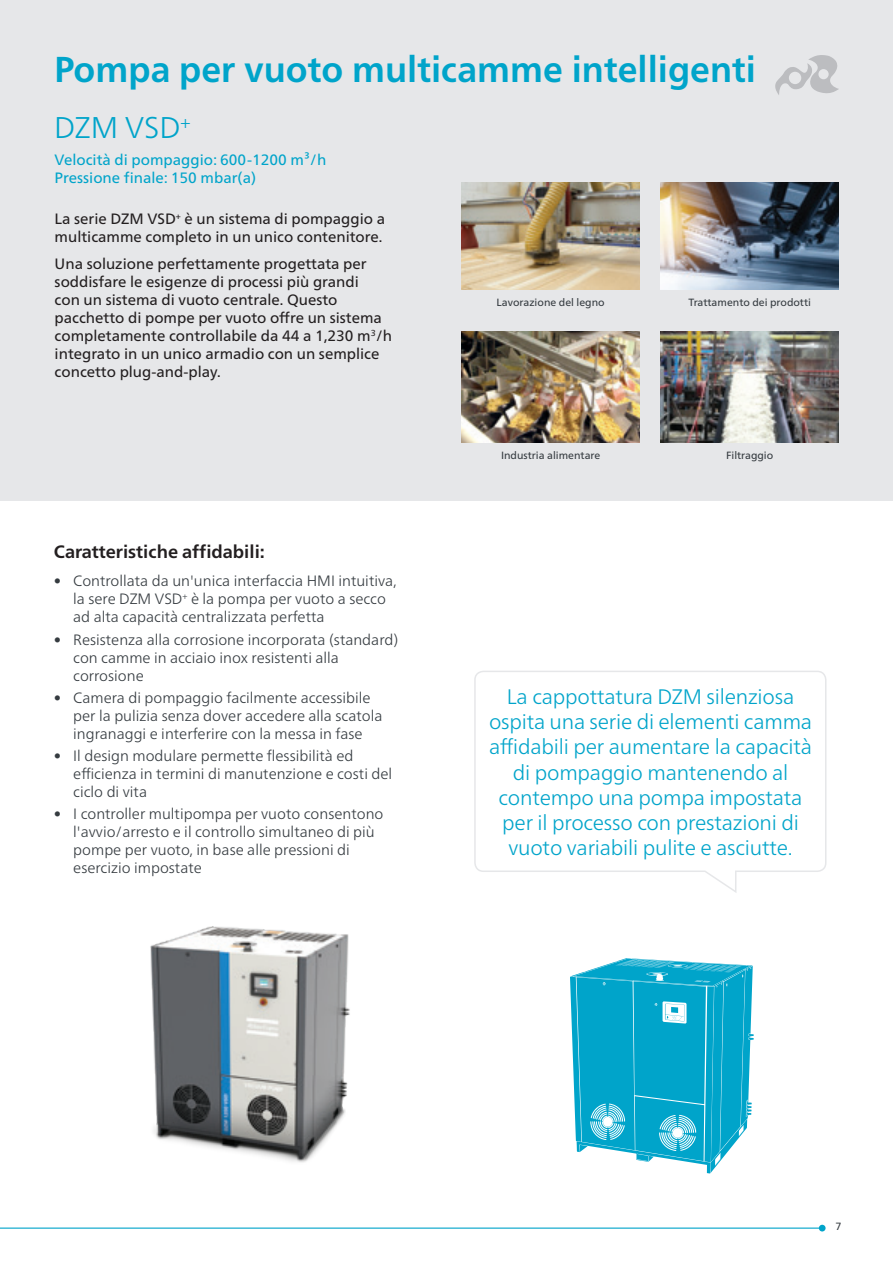
<style>
.page{position:relative;width:893px;height:1263px;background:#fff}
.page>*{position:absolute;margin:0;border:0;box-sizing:border-box;transform-origin:0 0}
.t1{font:700 36px "Neue Frutiger World";color:#00a4ca}
.t2{font:300 30px "Neue Frutiger World";color:#00a4ca}
.t3{font:300 21px/25.2px "Neue Frutiger World";letter-spacing:-.01em;color:#00a4ca;text-align:center}
.t4{font:700 18px "Neue Frutiger World";color:#231f20}
.t5{font:300 15px/18px "Neue Frutiger World";color:#353b40}
.t6{font:15px/18px "Neue Frutiger World";color:#231f20}
.t7{font:15px/18px "Neue Frutiger World";color:#00a4ca}
.t8{font:10.5px "Neue Frutiger World";color:#353b40}
</style>
<div class="page">
<div style="left:0;top:0;width:893px;height:500px;background:#e6e7e9"></div>
<img style="left:461px;top:183px;width:179px;height:106px">
<img style="left:660px;top:183px;width:179px;height:106px">
<img style="left:461px;top:332px;width:179px;height:110px">
<img style="left:660px;top:332px;width:179px;height:110px">
<img style="left:150px;top:926px;width:200px;height:237px">
<svg style="left:775px;top:55px;width:64px;height:40px"></svg>
<svg style="left:570px;top:958px;width:184px;height:215px"></svg>
<svg style="left:474px;top:671px;width:353px;height:222px"></svg>
<hr style="left:0;top:1227px;width:822px;height:2px;background:#00a4ca">
<div style="left:819px;top:1225px;width:7px;height:6px;background:#00a4ca;border-radius:50%"></div>
<h1 class="t1" style="left:54px;top:38px;width:704px">Pompa per vuoto multicamme intelligenti</h1>
<h2 class="t2" style="left:54px;top:104px;width:138px">DZM VSD<sup>+</sup></h2>
<p class="t7" style="left:55px;top:151px;width:273px">Velocità di pompaggio: 600-1200 m³/h<br>Pressione finale: 150 mbar(a)</p>
<p class="t6" style="left:55px;top:210px;width:332px">La serie DZM VSD<sup>+</sup> è un sistema di pompaggio a multicamme completo in un unico contenitore.</p>
<p class="t6" style="left:55px;top:255px;width:339px">Una soluzione perfettamente progettata per soddisfare le esigenze di processi più grandi<br>con un sistema di vuoto centrale. Questo pacchetto di pompe per vuoto offre un sistema completamente controllabile da 44 a 1,230 m<sup>3</sup>/h integrato in un unico armadio con un semplice concetto plug-and-play.</p>
<p class="t4" style="left:54px;top:535px;width:213px">Caratteristiche affidabili:</p>
<p class="t5" style="left:73px;top:572px;width:325px;text-indent:-19px">• Controllata da un'unica interfaccia HMI intuitiva, la sere DZM VSD<sup>+</sup> è la pompa per vuoto a secco ad alta capacità centralizzata perfetta</p>
<p class="t5" style="left:73px;top:630px;width:326px;text-indent:-20px">• Resistenza alla corrosione incorporata (standard) con camme in acciaio inox resistenti alla corrosione</p>
<p class="t5" style="left:73px;top:689px;width:311px;text-indent:-20px">• Camera di pompaggio facilmente accessibile per la pulizia senza dover accedere alla scatola ingranaggi e interferire con la messa in fase</p>
<p class="t5" style="left:73px;top:747px;width:320px;text-indent:-20px">• Il design modulare permette flessibilità ed efficienza in termini di manutenzione e costi del ciclo di vita</p>
<p class="t5" style="left:73px;top:805px;width:312px;text-indent:-20px">• I controller multipompa per vuoto consentono l'avvio/arresto e il controllo simultaneo di più pompe per vuoto, in base alle pressioni di esercizio impostate</p>
<p class="t8" style="left:497px;top:294px;width:110px">Lavorazione del legno</p>
<p class="t8" style="left:688px;top:294px;width:124px">Trattamento dei prodotti</p>
<p class="t8" style="left:501px;top:447px;width:101px">Industria alimentare</p>
<p class="t8" style="left:726px;top:447px;width:49px">Filtraggio</p>
<h3 class="t3" style="left:489px;top:684px;width:325px">La cappottatura DZM silenziosa ospita una serie di elementi camma affidabili per aumentare la capacità di pompaggio mantenendo al contempo una pompa impostata per il processo con prestazioni di vuoto variabili pulite e asciutte.</h3>
<p class="t8" style="left:835px;top:1218px;width:8px">7</p>
</div>
